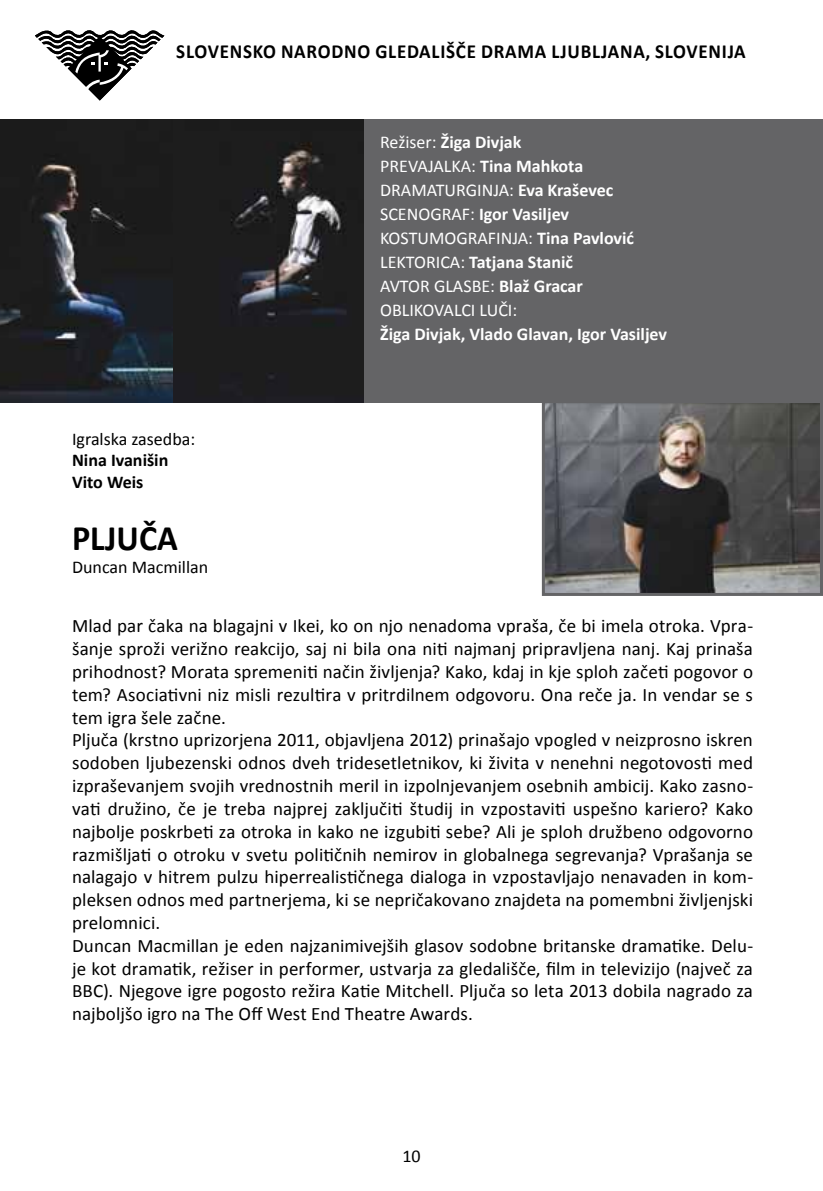
<style>
.page{position:relative;width:823px;height:1191px;background:#fff}
.page>*{position:absolute;margin:0;border:0;box-sizing:border-box;transform-origin:0 0}
.t1{font:700 36px "Calibri";color:#000;scale:.95 1}
.t2{font:700 20px "Calibri";letter-spacing:.04em;color:#000;scale:.95 1}
.t3{font:19px/22.8px "Calibri";letter-spacing:.005em;color:#000}
.t4{font:18px/24px "Calibri";color:#fff}
.t5{font:700 18px "Calibri";color:#fff}
.t6{font:18px "Calibri";color:#000}
.t7{font:700 18px/21.6px "Calibri";color:#000}
.s1{font-weight:700}
</style>
<div class="page">
<div style="left:363px;top:119px;width:459px;height:284px;background:#646466"></div>
<img style="left:0;top:119px;width:363px;height:284px">
<svg style="left:35px;top:30px;width:129px;height:71px"></svg>
<img style="left:545px;top:404px;width:273px;height:188px">
<div style="left:541px;top:400px;width:281px;height:196px;border:3px solid #646466"></div>
<p class="t2" style="left:176px;top:38px;width:23px">Slovensko</p>
<p class="t2" style="left:281px;top:38px;width:15px">narodno</p>
<p class="t2" style="left:375px;top:38px;width:12px">gledališče</p>
<p class="t2" style="left:481px;top:38px;width:28px">Drama</p>
<p class="t2" style="left:551px;top:38px;width:22px">Ljubljana</p>
<p class="t2" style="left:645px;top:38px;width:107px">, sLOVENIJA</p>
<p class="t6" style="left:72px;top:427px;width:125px">Igralska zasedba:</p>
<p class="t7" style="left:72px;top:449px;width:98px">Nina Ivanišin<br>Vito Weis</p>
<h1 class="t1" style="left:72px;top:515px;width:113px">PLJUČA</h1>
<p class="t6" style="left:72px;top:555px;width:138px">Duncan Macmillan</p>
<p class="t4" style="left:380px;top:130px;width:255px">Režiser: <span class="s1">Žiga Divjak<br></span>PREVAJALKA: <span class="s1">Tina Mahkota<br></span>DRAMATURGINJA: <span class="s1">Eva Kraševec<br></span>SCENOGRAF: <span class="s1">Igor Vasiljev<br></span>KOSTUMOGRAFINJA: <span class="s1">Tina Pavlović<br></span>LEKTORICA: <span class="s1">Tatjana Stanič<br></span>AVTOR GLASBE: <span class="s1">Blaž Gracar<br></span>OBLIKOVALCI LUČI:</p>
<p class="t5" style="left:380px;top:322px;width:288px">Žiga Divjak, Vlado Glavan, Igor Vasiljev</p>
<p class="t3" style="left:72px;top:615px;width:682px">Mlad par čaka na blagajni v Ikei, ko on njo nenadoma vpraša, če bi imela otroka. Vpra&shy;šanje sproži verižno reakcijo, saj ni bila ona niti najmanj pripravljena nanj. Kaj prinaša prihodnost? Morata spremeniti način življenja? Kako, kdaj in kje sploh začeti pogovor o tem? Asociativni niz misli rezultira v pritrdilnem odgovoru. Ona reče ja. In vendar se s tem igra šele začne.<br>Pljuča (krstno uprizorjena 2011, objavljena 2012) prinašajo vpogled v neizprosno iskren sodoben ljubezenski odnos dveh tridesetletnikov, ki živita v nenehni negotovosti med izpraševanjem svojih vrednostnih meril in izpolnjevanjem osebnih ambicij. Kako zasno&shy;vati družino, če je treba najprej zaključiti študij in vzpostaviti uspešno kariero? Kako najbolje poskrbeti za otroka in kako ne izgubiti sebe? Ali je sploh družbeno odgovorno razmišljati o otroku v svetu političnih nemirov in globalnega segrevanja? Vprašanja se nalagajo v hitrem pulzu hiperrealističnega dialoga in vzpostavljajo nenavaden in kom&shy;pleksen odnos med partnerjema, ki se nepričakovano znajdeta na pomembni življenjski prelomnici.<br>Duncan Macmillan je eden najzanimivejših glasov sodobne britanske dramatike. Delu&shy;je kot dramatik, režiser in performer, ustvarja za gledališče, film in televizijo (največ za BBC). Njegove igre pogosto režira Katie Mitchell. Pljuča so leta 2013 dobila nagrado za najboljšo igro na The Off West End Theatre Awards.</p>
<p class="t6" style="left:402px;top:1144px;width:20px">10</p>
</div>
